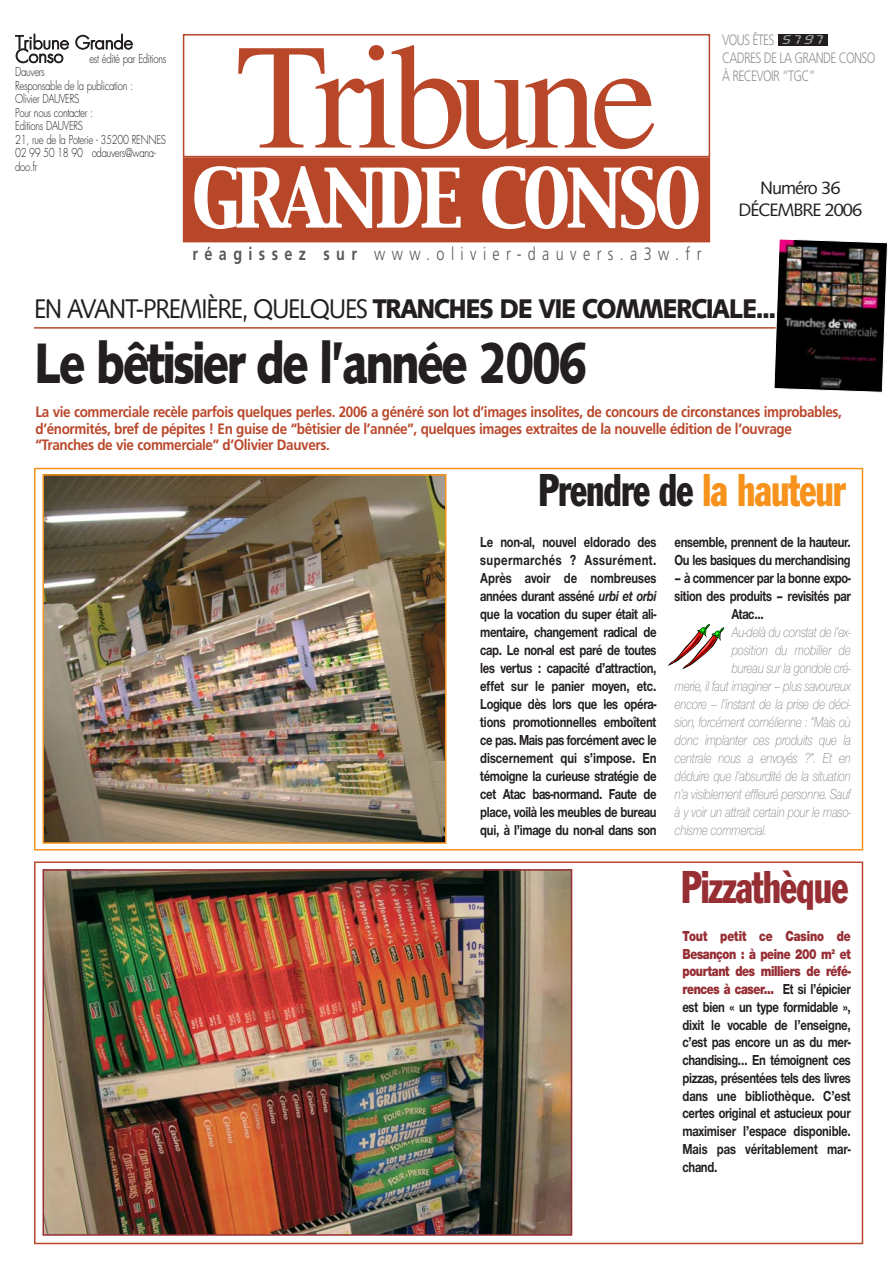
<style>
.page{position:relative;width:893px;height:1263px;background:#fff}
.page>*{position:absolute;margin:0;border:0;box-sizing:border-box;transform-origin:0 0}
.t1{font:150px "Times";letter-spacing:-.05em;color:#b84729}
.t2{font:72px "Capitals";letter-spacing:-.065em;color:#fff}
.t3{font:900 57px "Syntax";letter-spacing:-.065em;color:#231f20;scale:.8 1}
.t4{font:condensed 45px "Franklin Gothic";letter-spacing:-.025em;color:#231f20;scale:.82 1}
.t5{font:condensed 45px "Franklin Gothic";letter-spacing:-.025em;color:#962e34;scale:.82 1}
.t6{font:900 27px "Syntax";letter-spacing:-.065em;color:#231f20;scale:.9 1}
.t7{font:300 18px "Frutiger";letter-spacing:.445em;color:#58595b;scale:.8 1}
.t8{font:18px/21.6px "Syntax";letter-spacing:-.055em;color:#231f20;text-align:center}
.t9{font:300 18px/13.5px "Futura";color:#231f20}
.t10{font:700 15px/18px "Nimbus Sans Novus T";letter-spacing:-.03em;color:#231f20;text-align:justify;scale:.8 1}
.t11{font:italic 300 15px "Nimbus Sans Novus T";letter-spacing:-.03em;color:#808284;scale:.8 1}
.t12{font:700 15px/16.5px "Frutiger";letter-spacing:-.03em;color:#ba482b;scale:.9 1}
.t13{font:300 15px/18px "Frutiger";letter-spacing:-.055em;color:#939598;scale:.8 1}
.t14{font:300 12px/13.5px "Futura";letter-spacing:-.03em;color:#231f20;scale:.8 1}
.t15{font:11.7px "Digital";color:#a7a9ac;scale:1.54 1}
.s1{font-weight:700}
.s2{font-weight:400}
.s3{color:#f7931d}
.s4{font-style:italic}
.s5{font-weight:900;color:#962e34}
</style>
<div class="page">
<div style="left:183px;top:34px;width:527px;height:123px;border:2px solid #b84729"></div>
<div style="left:184px;top:158px;width:525px;height:84px;background:#b84729"></div>
<div style="left:183px;top:157px;width:527px;height:85px;border:2px solid #b84729"></div>
<div style="left:778px;top:34px;width:49px;height:12px;background:#231f20"></div>
<hr style="left:34px;top:327px;width:814px;height:2px;background:#b84729">
<div style="left:34px;top:468px;width:829px;height:382px;border:2px solid #f7931d"></div>
<img style="left:46px;top:477px;width:397px;height:364px">
<div style="left:43px;top:474px;width:403px;height:370px;border:2px solid #f7931d"></div>
<svg style="left:668px;top:624px;width:56px;height:45px"></svg>
<div style="left:34px;top:861px;width:829px;height:383px;border:2px solid #ba482b"></div>
<img style="left:46px;top:872px;width:523px;height:361px">
<div style="left:43px;top:869px;width:529px;height:367px;border:2px solid #962e34"></div>
<img style="left:774px;top:239px;width:114px;height:154px">
<p class="t9" style="left:15px;top:37px;width:119px">Tribune Grande<br>Conso</p>
<p class="t14" style="left:89px;top:53px;width:98px">est édité par Editions</p>
<p class="t14" style="left:15px;top:66px;width:190px">Dauvers<br>Responsable de la publication :<br>Olivier DAUVERS<br>Pour nous contacter :<br>Editions DAUVERS<br>21, rue de la Poterie - 35200 RENNES<br>02 99 50 18 90 odauvers@wana&shy;doo.fr</p>
<p class="t1" style="left:236px;top:43px;width:423px">Tribune</p>
<p class="t2" style="left:191px;top:156px;width:512px">GRANDE CONSO</p>
<p class="t13" style="left:722px;top:32px;width:193px">VOUS ÊTES<br>CADRES DE LA GRANDE CONSO<br>À RECEVOIR “TGC”</p>
<p class="t15" style="left:783px;top:34px;width:28px">5797</p>
<p class="t8" style="left:738px;top:179px;width:125px">Numéro 36<br>DÉCEMBRE 2006</p>
<p class="t7" style="left:193px;top:247px;width:638px"><span class="s1">réagissez sur</span> www.olivier-dauvers.a3w.fr</p>
<p class="t6" style="left:34px;top:298px;width:826px"><span class="s2">EN AVANT-PREMIÈRE, QUELQUES</span> TRANCHES DE VIE COMMERCIALE...</p>
<p class="t3" style="left:34px;top:341px;width:694px">Le bêtisier de l’année 2006</p>
<p class="t12" style="left:36px;top:405px;width:897px">La vie commerciale recèle parfois quelques perles. 2006 a généré son lot d’images insolites, de concours de circonstances improbables, d’énormités, bref de pépites ! En guise de “bêtisier de l’année”, quelques images extraites de la nouvelle édition de l’ouvrage “Tranches de vie commerciale” d’Olivier Dauvers.</p>
<p class="t4" style="left:539px;top:473px;width:376px">Prendre de <span class="s3">la hauteur</span></p>
<p class="t10" style="left:480px;top:534px;width:222px">Le non-al, nouvel eldorado des supermarchés ? Assurément.<br>Après avoir de nombreuses années durant asséné <span class="s4">urbi et orbi </span>que la vocation du super était ali&shy;mentaire, changement radical de cap. Le non-al est paré de toutes les vertus : capacité d’attraction, effet sur le panier moyen, etc.<br>Logique dès lors que les opéra&shy;tions promotionnelles emboîtent ce pas. Mais pas forcément avec le discernement qui s’impose. En témoigne la curieuse stratégie de cet Atac bas-normand. Faute de place, voilà les meubles de bureau qui, à l’image du non-al dans son</p>
<p class="t10" style="left:675px;top:534px;width:222px">ensemble, prennent de la hauteur.<br>Ou les basiques du merchandising</p>
<p class="t10" style="left:675px;top:570px;width:222px">– à commencer par la bonne expo-</p>
<p class="t10" style="left:675px;top:588px;width:222px">sition des produits – revisités par</p>
<p class="t10" style="left:731px;top:606px;width:42px">Atac...</p>
<p class="t11" style="left:731px;top:626px;width:151px">Au-delà du constat de l’ex-</p>
<p class="t11" style="left:731px;top:644px;width:151px">position du mobilier de</p>
<p class="t11" style="left:731px;top:662px;width:151px">bureau sur la gondole cré-</p>
<p class="t11" style="left:675px;top:680px;width:222px">merie, il faut imaginer – plus savoureux</p>
<p class="t11" style="left:675px;top:698px;width:222px">encore – l’instant de la prise de déci-</p>
<p class="t11" style="left:675px;top:716px;width:222px">sion, forcément cornélienne : “Mais où</p>
<p class="t11" style="left:675px;top:734px;width:222px">donc implanter ces produits que la</p>
<p class="t11" style="left:675px;top:752px;width:222px">centrale nous a envoyés ?”. Et en</p>
<p class="t11" style="left:675px;top:770px;width:222px">déduire que l’absurdité de la situation</p>
<p class="t11" style="left:675px;top:788px;width:222px">n’a visiblement effleuré personne. Sauf</p>
<p class="t11" style="left:675px;top:806px;width:222px">à y voir un attrait certain pour le maso-</p>
<p class="t11" style="left:675px;top:824px;width:116px">chisme commercial.</p>
<p class="t5" style="left:681px;top:871px;width:205px">Pizzathèque</p>
<p class="t10" style="left:682px;top:928px;width:212px"><span class="s5">Tout petit ce Casino de Besançon : à peine 200 m</span><sup>2</sup> <span class="s5">et pourtant des milliers de réfé&shy;rences à caser...</span> Et si l’épicier est bien « un type formidable », dixit le vocable de l’enseigne, c’est pas encore un as du mer&shy;chandising… En témoignent ces pizzas, présentées tels des livres dans une bibliothèque. C’est certes original et astucieux pour maximiser l’espace disponible.<br>Mais pas véritablement mar&shy;chand.</p>
</div>
